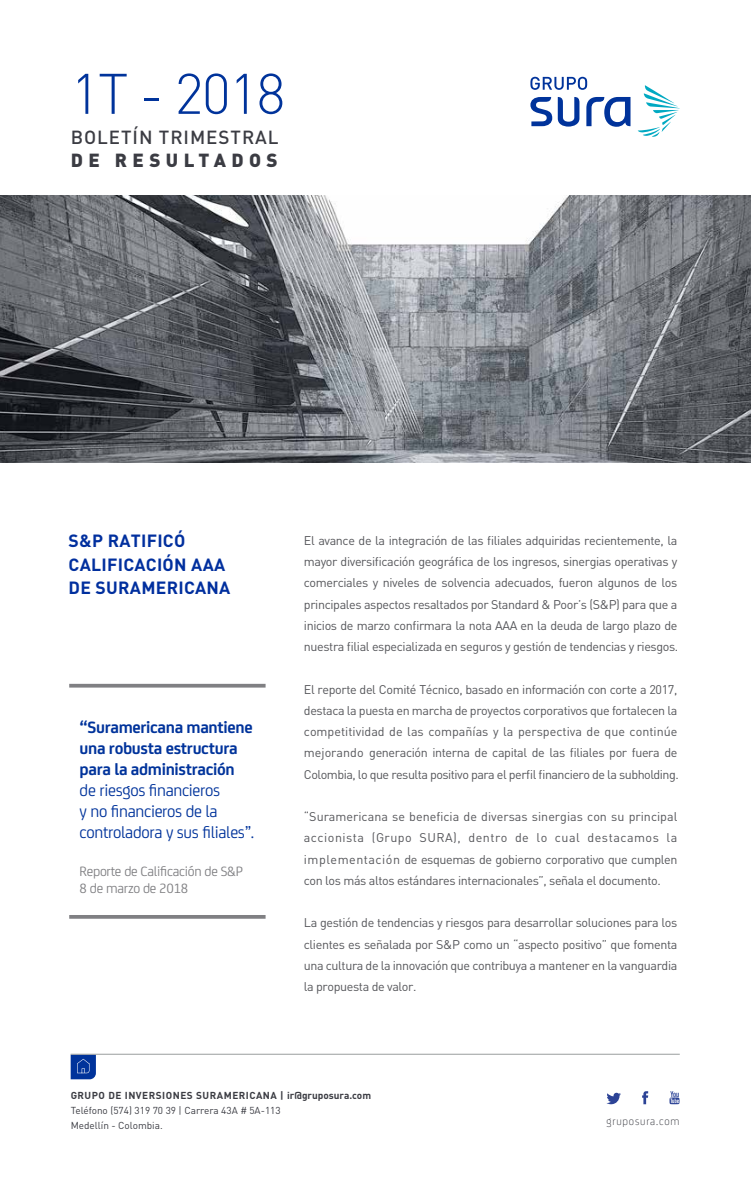
<style>
.page{position:relative;width:751px;height:1185px;background:#fff}
.page>*{position:absolute;margin:0;border:0;box-sizing:border-box;transform-origin:0 0}
.t1{font:300 56.25px "DIN Pro";letter-spacing:-.03em;color:#00339b}
.t2{font:500 18.75px "DIN Pro";letter-spacing:.05em;color:#3b3c43}
.t3{font:900 18.75px "DIN Pro";letter-spacing:.29em;color:#3b3c43}
.t4{font:17.5px/21px "FS Joey";letter-spacing:-.02em;color:#00339b}
.t5{font:700 17.5px/21px "FS Joey";letter-spacing:-.02em;color:#00339b}
.t6{font:700 17.5px/23.5px "DIN Pro";letter-spacing:.015em;color:#002f9e}
.t7{font:14.38px/17.2px "FS Joey";letter-spacing:-.02em;color:#808083}
.t8{font:12.5px/21.2px "DIN Pro";letter-spacing:-.03em;color:#55565a;text-align:justify}
.t9{font:300 11.25px "FS Joey";letter-spacing:.07em;color:#3b3c43}
.t10{font:10px/15px "DIN Pro";color:#3b3c43}
.t11{font:700 10px "DIN Pro";letter-spacing:.05em;color:#3b3c43}
</style>
<div class="page">
<img style="left:0;top:196px;width:750px;height:267px">
<svg style="left:637px;top:85px;width:42px;height:52px"></svg>
<svg style="left:530px;top:77px;width:100px;height:50px"></svg>
<svg style="left:642px;top:1091px;width:5px;height:13px"></svg>
<svg style="left:606px;top:1093px;width:14px;height:11px"></svg>
<svg style="left:669px;top:1091px;width:10px;height:13px"></svg>
<svg style="left:71px;top:1055px;width:25px;height:24px"></svg>
<hr style="left:71px;top:1054px;width:608px;height:1px;background:#999d9d">
<svg style="left:69px;top:684px;width:196px;height:4px"></svg>
<svg style="left:69px;top:915px;width:196px;height:4px"></svg>
<h1 class="t1" style="left:71px;top:55px;width:216px">1T - 2018</h1>
<h2 class="t2" style="left:71px;top:125px;width:209px">BOLETÍN TRIMESTRAL</h2>
<h2 class="t3" style="left:71px;top:147px;width:208px">DE RESULTADOS</h2>
<h3 class="t6" style="left:69px;top:528px;width:163px">S&amp;P RATIFICÓ<br>CALIFICACIÓN AAA<br>DE SURAMERICANA</h3>
<p class="t8" style="left:304px;top:529px;width:375px">El avance de la integración de las filiales adquiridas recientemente, la mayor diversificación geográfica de los ingresos, sinergias operativas y comerciales y niveles de solvencia adecuados, fueron algunos de los principales aspectos resaltados por Standard &amp; Poor’s (S&amp;P) para que a inicios de marzo confirmara la nota AAA en la deuda de largo plazo de nuestra filial especializada en seguros y gestión de tendencias y riesgos.</p>
<p class="t8" style="left:304px;top:678px;width:376px">El reporte del Comité Técnico, basado en información con corte a 2017, destaca la puesta en marcha de proyectos corporativos que fortalecen la competitividad de las compañías y la perspectiva de que continúe mejorando generación interna de capital de las filiales por fuera de Colombia, lo que resulta positivo para el perfil financiero de la subholding.</p>
<p class="t8" style="left:304px;top:805px;width:375px">“Suramericana se beneficia de diversas sinergias con su principal accionista (Grupo SURA), dentro de lo cual destacamos la implementación de esquemas de gobierno corporativo que cumplen con los más altos estándares internacionales”, señala el documento.</p>
<p class="t8" style="left:304px;top:912px;width:375px">La gestión de tendencias y riesgos para desarrollar soluciones para los clientes es señalada por S&amp;P como un “aspecto positivo” que fomenta una cultura de la innovación que contribuya a mantener en la vanguardia la propuesta de valor.</p>
<h3 class="t5" style="left:80px;top:715px;width:174px">“Suramericana mantiene una robusta estructura para la administración</h3>
<h3 class="t4" style="left:80px;top:778px;width:176px">de riesgos financieros<br>y no financieros de la controladora y sus filiales”.</h3>
<p class="t7" style="left:80px;top:862px;width:165px">Reporte de Calificación de S&amp;P<br>8 de marzo de 2018</p>
<p class="t11" style="left:71px;top:1088px;width:302px">GRUPO DE INVERSIONES SURAMERICANA | ir@gruposura.com</p>
<p class="t10" style="left:71px;top:1102px;width:211px">Teléfono (574) 319 70 39 | Carrera 43A # 5A-113<br>Medellín - Colombia.</p>
<p class="t9" style="left:606px;top:1114px;width:74px">gruposura.com</p>
</div>
